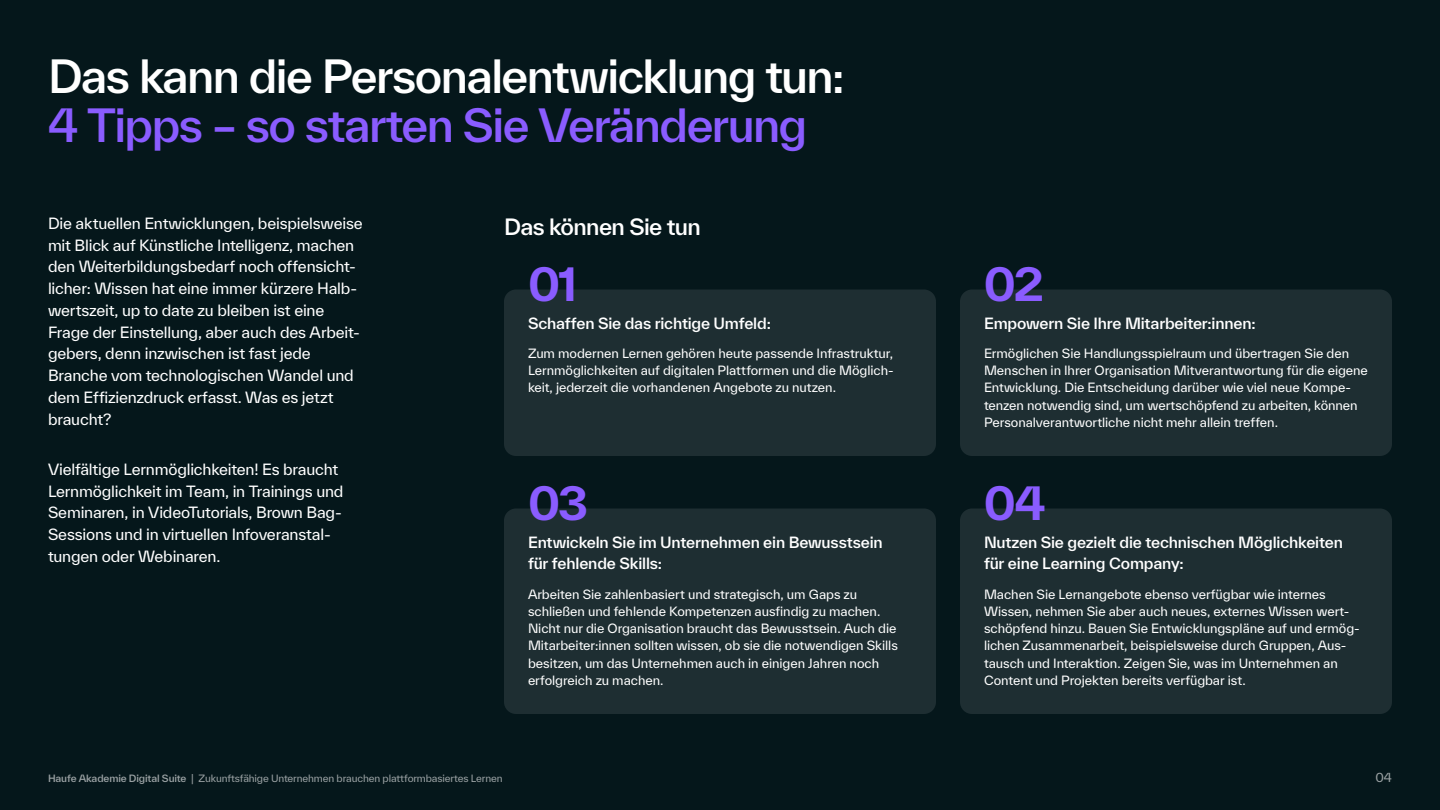
<style>
.page{position:relative;width:1440px;height:810px;background:#05171b}
.page>*{position:absolute;margin:0;border:0;box-sizing:border-box;transform-origin:0 0}
.t1{font:500 44.25px "TWK Everett";letter-spacing:-.035em;color:#fff}
.t2{font:500 44.25px "TWK Everett";letter-spacing:-.035em;color:#8a5cff}
.t3{font:700 44.25px "TWK Everett";letter-spacing:-.04em;color:#8a5cff}
.t4{font:500 21.75px "TWK Everett";letter-spacing:-.025em;color:#fff}
.t5{font:15px/21.8px "TWK Everett";letter-spacing:-.015em;color:#fff}
.t6{font:500 15px/21.8px "TWK Everett";letter-spacing:-.01em;color:#fff}
.t7{font:12.38px/17.2px "TWK Everett";letter-spacing:-.005em;color:#fff}
.t8{font:12px "TWK Everett";color:#9ba2a4}
.t9{font:9.75px "TWK Everett";letter-spacing:-.015em;color:#9ba2a4}
.s1{font-weight:500}
</style>
<div class="page">
<div style="left:504px;top:290px;width:432px;height:166px;background:#1e2e32;border-radius:12px"></div>
<div style="left:504px;top:508px;width:432px;height:206px;background:#1e2e32;border-radius:12px"></div>
<div style="left:960px;top:290px;width:432px;height:166px;background:#1e2e32;border-radius:12px"></div>
<div style="left:960px;top:508px;width:432px;height:206px;background:#1e2e32;border-radius:12px"></div>
<h1 class="t1" style="left:48px;top:45px;width:798px">Das kann die Personalentwicklung tun:</h1>
<h1 class="t2" style="left:48px;top:94px;width:761px">4 Tipps – so starten Sie Veränderung</h1>
<p class="t5" style="left:48px;top:212px;width:316px">Die aktuellen Entwicklungen, beispielsweise mit Blick auf Künstliche Intelligenz, machen den Weiterbildungsbedarf noch offensicht&shy;licher: Wissen hat eine immer kürzere Halb&shy;wertszeit, up to date zu bleiben ist eine Frage der Einstellung, aber auch des Arbeit&shy;gebers, denn inzwischen ist fast jede Branche vom technologischen Wandel und dem Effizienzdruck erfasst. Was es jetzt braucht?</p>
<p class="t5" style="left:48px;top:458px;width:297px">Vielfältige Lernmöglichkeiten! Es braucht Lernmöglichkeit im Team, in Trainings und Seminaren, in VideoTutorials, Brown Bag-Sessions und in virtuellen Infoveranstal&shy;tungen oder Webinaren.</p>
<h2 class="t4" style="left:504px;top:211px;width:198px">Das können Sie tun</h2>
<h1 class="t3" style="left:528px;top:252px;width:51px">01</h1>
<p class="t6" style="left:528px;top:312px;width:244px">Schaffen Sie das richtige Umfeld:</p>
<p class="t7" style="left:528px;top:344px;width:367px;text-align:justify">Zum modernen Lernen gehören heute passende Infrastruktur, Lernmöglichkeiten auf digitalen Plattformen und die Möglich&shy;keit, jederzeit die vorhandenen Angebote zu nutzen.</p>
<h1 class="t3" style="left:528px;top:471px;width:62px">03</h1>
<p class="t6" style="left:528px;top:531px;width:356px">Entwickeln Sie im Unternehmen ein Bewusstsein für fehlende Skills:</p>
<p class="t7" style="left:528px;top:585px;width:371px">Arbeiten Sie zahlenbasiert und strategisch, um Gaps zu schließen und fehlende Kompetenzen ausfindig zu machen.<br>Nicht nur die Organisation braucht das Bewusstsein. Auch die Mitarbeiter:innen sollten wissen, ob sie die notwendigen Skills besitzen, um das Unternehmen auch in einigen Jahren noch erfolgreich zu machen.</p>
<h1 class="t3" style="left:984px;top:252px;width:62px">02</h1>
<p class="t6" style="left:984px;top:312px;width:273px">Empowern Sie Ihre Mitarbeiter:innen:</p>
<p class="t7" style="left:984px;top:344px;width:386px">Ermöglichen Sie Handlungsspielraum und übertragen Sie den Menschen in Ihrer Organisation Mitverantwortung für die eigene Entwicklung. Die Entscheidung darüber wie viel neue Kompe&shy;tenzen notwendig sind, um wertschöpfend zu arbeiten, können Personalverantwortliche nicht mehr allein treffen.</p>
<h1 class="t3" style="left:984px;top:471px;width:63px">04</h1>
<p class="t6" style="left:984px;top:531px;width:360px">Nutzen Sie gezielt die technischen Möglichkeiten für eine Learning Company:</p>
<p class="t7" style="left:984px;top:585px;width:377px">Machen Sie Lernangebote ebenso verfügbar wie internes Wissen, nehmen Sie aber auch neues, externes Wissen wert&shy;schöpfend hinzu. Bauen Sie Entwicklungspläne auf und ermög&shy;lichen Zusammenarbeit, beispielsweise durch Gruppen, Aus&shy;tausch und Interaktion. Zeigen Sie, was im Unternehmen an Content und Projekten bereits verfügbar ist.</p>
<p class="t9" style="left:48px;top:772px;width:456px"><span class="s1">Haufe Akademie Digital Suite</span> | Zukunftsfähige Unternehmen brauchen plattformbasiertes Lernen</p>
<p class="t8" style="left:1375px;top:769px;width:18px">04</p>
</div>
